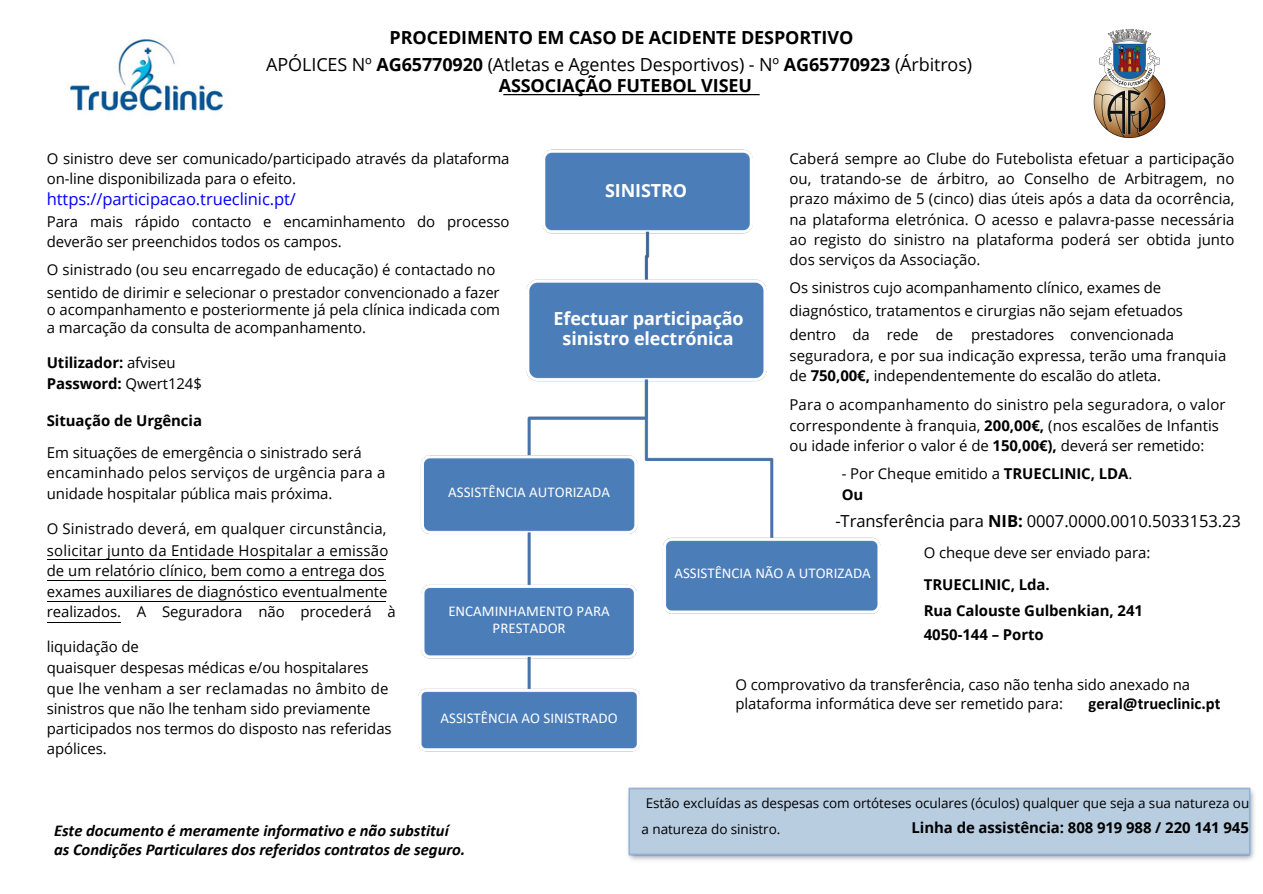
<style>
.page{position:relative;width:1263px;height:894px;background:#fff}
.page>*{position:absolute;margin:0;border:0;box-sizing:border-box;transform-origin:0 0}
.t1{font:18px "Open Sans";letter-spacing:-.005em;color:#000}
.t2{font:700 18px "Open Sans";letter-spacing:-.005em;color:#000}
.t3{font:700 18px/19.2px "Open Sans";letter-spacing:-.005em;color:#fff;text-align:center}
.t4{font:italic 700 16.5px/19.2px "Calibri";color:#000}
.t5{font:16.5px "Open Sans";letter-spacing:-.005em;color:#000}
.t6{font:16.5px "Open Sans";letter-spacing:-.005em;color:#00f}
.t7{font:700 16.5px "Calibri";color:#000}
.t8{font:15px/20.2px "Open Sans";letter-spacing:-.005em;color:#000}
.t9{font:700 15px "Open Sans";letter-spacing:-.005em;color:#000}
.t10{font:15px "Open Sans";letter-spacing:.015em;color:#000}
.t11{font:15px "Calibri";color:#fff}
.t12{font:13.5px "Open Sans";letter-spacing:-.005em;color:#000}
.s1{font-weight:700}
.s2{font-weight:400}
</style>
<div class="page">
<img style="left:503px;top:94px;width:257px;height:1px">
<img style="left:418px;top:149px;width:463px;height:603px">
<img style="left:1093px;top:29px;width:73px;height:110px">
<img style="left:70px;top:39px;width:154px;height:73px">
<img style="left:628px;top:787px;width:627px;height:74px">
<div style="left:631px;top:795px;width:617px;height:51px;background:#b9cde1"></div>
<hr style="left:47px;top:559px;width:338px;height:1px;background:#000">
<hr style="left:47px;top:580px;width:338px;height:1px;background:#000">
<hr style="left:47px;top:601px;width:338px;height:1px;background:#000">
<hr style="left:47px;top:622px;width:73px;height:1px;background:#000">
<h4 class="t2" style="left:389px;top:25px;width:465px">PROCEDIMENTO EM CASO DE ACIDENTE DESPORTIVO</h4>
<p class="t1" style="left:266px;top:51px;width:707px">APÓLICES Nº <span class="s1">AG65770920</span> (Atletas e Agentes Desportivos) - Nº <span class="s1">AG65770923</span> (Árbitros)</p>
<p class="t2" style="left:499px;top:73px;width:255px">ASSOCIAÇÃO FUTEBOL VISEU</p>
<p class="t8" style="left:47px;top:148px;width:464px">O sinistro deve ser comunicado/participado através da plataforma on-line disponibilizada para o efeito.</p>
<h1 class="t6" style="left:47px;top:188px;width:251px">https://participacao.trueclinic.pt/</h1>
<h2 class="t8" style="left:47px;top:211px;width:464px">Para mais rápido contacto e encaminhamento do processo deverão ser preenchidos todos os campos.</h2>
<p class="t8" style="left:47px;top:259px;width:450px">O sinistrado (ou seu encarregado de educação) é contactado no</p>
<p class="t8" style="left:47px;top:282px;width:454px">sentido de dirimir e selecionar o prestador convencionado a fazer</p>
<h4 class="t8" style="left:47px;top:298px;width:455px">o acompanhamento e posteriormente já pela clínica indicada com</h4>
<h4 class="t8" style="left:47px;top:316px;width:321px">a marcação da consulta de acompanhamento.</h4>
<p class="t8" style="left:789px;top:148px;width:446px;text-align:justify">Caberá sempre ao Clube do Futebolista efetuar a participação ou, tratando-se de árbitro, ao Conselho de Arbitragem, no prazo máximo de 5 (cinco) dias úteis após a data da ocorrência, na plataforma eletrónica. O acesso e palavra-passe necessária ao registo do sinistro na plataforma poderá ser obtida junto dos serviços da Associação.</p>
<p class="t8" style="left:789px;top:277px;width:373px">Os sinistros cujo acompanhamento clínico, exames de</p>
<p class="t8" style="left:789px;top:300px;width:395px">diagnóstico, tratamentos e cirurgias não sejam efetuados</p>
<p class="t8" style="left:789px;top:324px;width:48px">dentro</p>
<p class="t8" style="left:852px;top:324px;width:19px">da</p>
<p class="t8" style="left:887px;top:324px;width:33px">rede</p>
<p class="t8" style="left:936px;top:324px;width:19px">de</p>
<p class="t8" style="left:971px;top:324px;width:85px">prestadores</p>
<p class="t8" style="left:1070px;top:324px;width:106px">convencionada</p>
<p class="t8" style="left:789px;top:344px;width:438px">seguradora, e por sua indicação expressa, terão uma franquia</p>
<p class="t8" style="left:789px;top:365px;width:373px">de <span class="s1">750,00€,</span> independentemente do escalão do atleta.</p>
<h3 class="t8" style="left:789px;top:394px;width:438px">Para o acompanhamento do sinistro pela seguradora, o valor</h3>
<p class="t8" style="left:789px;top:414px;width:431px">correspondente à franquia, <span class="s1">200,00€,</span> (nos escalões de Infantis</p>
<p class="t8" style="left:789px;top:434px;width:417px">ou idade inferior o valor é de <span class="s1">150,00€),</span> deverá ser remetido:</p>
<p class="t8" style="left:842px;top:463px;width:292px">- Por Cheque emitido a <span class="s1">TRUECLINIC, LDA</span>.</p>
<p class="t9" style="left:842px;top:483px;width:23px">Ou</p>
<p class="t5" style="left:835px;top:509px;width:407px">-Transferência para <span class="s1">NIB:</span> 0007.0000.0010.5033153.23</p>
<p class="t8" style="left:924px;top:542px;width:228px">O cheque deve ser enviado para:</p>
<h2 class="t9" style="left:924px;top:573px;width:128px">TRUECLINIC, Lda.</h2>
<h2 class="t9" style="left:924px;top:599px;width:221px">Rua Calouste Gulbenkian, 241</h2>
<p class="t9" style="left:924px;top:624px;width:122px">4050-144 – Porto</p>
<p class="t8" style="left:735px;top:673px;width:456px">O comprovativo da transferência, caso não tenha sido anexado na</p>
<p class="t8" style="left:735px;top:693px;width:329px">plataforma informática deve ser remetido para:</p>
<h4 class="t3" style="left:605px;top:180px;width:84px">SINISTRO</h4>
<h4 class="t3" style="left:554px;top:309px;width:192px">Efectuar participação sinistro electrónica</h4>
<p class="t9" style="left:47px;top:352px;width:130px">Utilizador: <span class="s2">afviseu</span></p>
<p class="t9" style="left:47px;top:372px;width:157px">Password: <span class="s2">Qwert124$</span></p>
<p class="t9" style="left:47px;top:409px;width:157px">Situação de Urgência</p>
<p class="t8" style="left:47px;top:442px;width:316px">Em situações de emergência o sinistrado será</p>
<p class="t10" style="left:47px;top:462px;width:340px">encaminhado pelos serviços de urgência para a</p>
<p class="t8" style="left:47px;top:482px;width:287px">unidade hospitalar pública mais próxima.</p>
<p class="t8" style="left:47px;top:517px;width:341px">O Sinistrado deverá, em qualquer circunstância,</p>
<p class="t10" style="left:47px;top:540px;width:343px">solicitar junto da Entidade Hospitalar a emissão</p>
<p class="t8" style="left:47px;top:560px;width:339px">de um relatório clínico, bem como a entrega dos</p>
<p class="t8" style="left:47px;top:580px;width:342px">exames auxiliares de diagnóstico eventualmente</p>
<p class="t8" style="left:47px;top:601px;width:351px">realizados. A Seguradora não procederá à</p>
<p class="t8" style="left:47px;top:635px;width:94px">liquidação de</p>
<p class="t8" style="left:47px;top:657px;width:323px">quaisquer despesas médicas e/ou hospitalares</p>
<p class="t10" style="left:47px;top:677px;width:343px">que lhe venham a ser reclamadas no âmbito de</p>
<p class="t8" style="left:47px;top:697px;width:325px">sinistros que não lhe tenham sido previamente</p>
<p class="t8" style="left:47px;top:718px;width:346px">participados nos termos do disposto nas referidas</p>
<p class="t8" style="left:47px;top:738px;width:62px">apólices.</p>
<p class="t11" style="left:448px;top:486px;width:163px">ASSISTÊNCIA AUTORIZADA</p>
<p class="t11" style="left:674px;top:567px;width:198px">ASSISTÊNCIA NÃO A UTORIZADA</p>
<p class="t11" style="left:448px;top:604px;width:163px">ENCAMINHAMENTO PARA</p>
<p class="t11" style="left:493px;top:621px;width:75px">PRESTADOR</p>
<p class="t7" style="left:1088px;top:696px;width:134px">geral@trueclinic.pt</p>
<p class="t11" style="left:441px;top:711px;width:179px">ASSISTÊNCIA AO SINISTRADO</p>
<p class="t4" style="left:54px;top:821px;width:413px">Este documento é meramente informativo e não substituí as Condições Particulares dos referidos contratos de seguro.</p>
<p class="t12" style="left:646px;top:793px;width:605px">Estão excluídas as despesas com ortóteses oculares (óculos) qualquer que seja a sua natureza ou</p>
<p class="t12" style="left:642px;top:819px;width:140px">a natureza do sinistro.</p>
<p class="t9" style="left:912px;top:816px;width:339px">Linha de assistência: 808 919 988 / 220 141 945</p>
</div>
